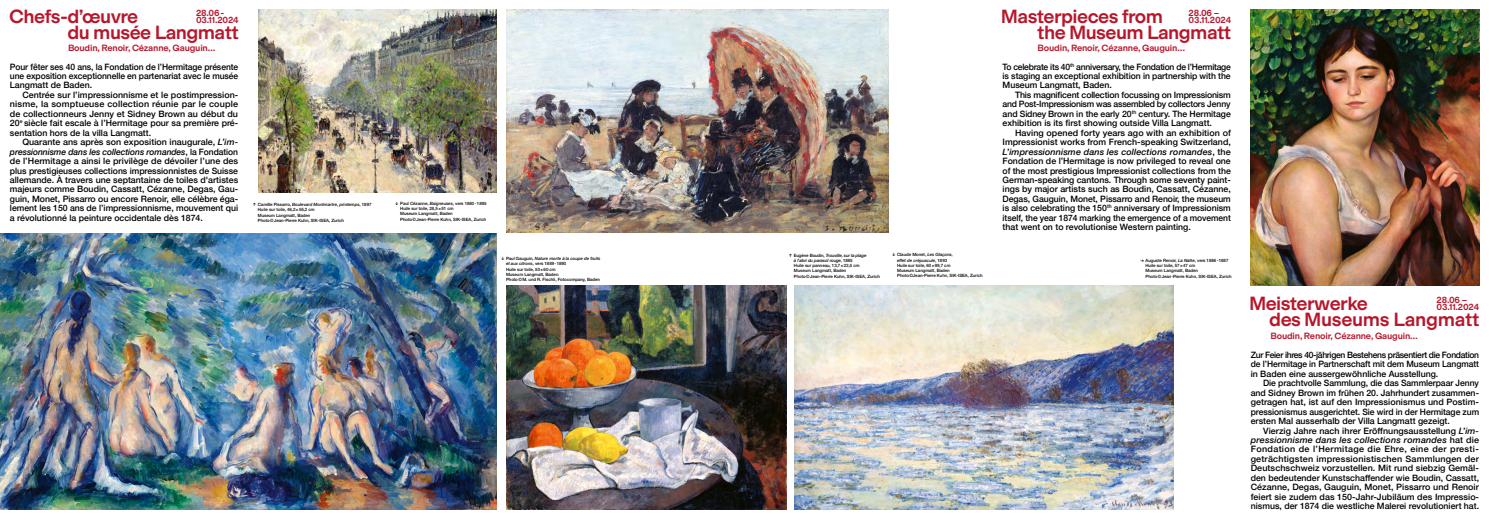
<style>
.page{position:relative;width:1489px;height:521px;background:#fff}
.page>*{position:absolute;margin:0;border:0;box-sizing:border-box;transform-origin:0 0}
.t1{font:500 19.34px/15.6px "Modern Gothic";letter-spacing:-.03em;color:#b7172c}
.t2{font:500 9.19px/7.1px "Modern Gothic";letter-spacing:-.02em;color:#b7172c}
.t3{font:500 8.75px/9.5px "Helvetica Neue";color:#000;text-align:justify}
.t4{font:500 4.38px/5.2px "Helvetica Neue";letter-spacing:-.01em;color:#000}
.s1{font-style:italic}
.s2{font-family:"Suisse Intl"}
</style>
<div class="page">
<img style="left:258px;top:10px;width:238px;height:182px">
<img style="left:794px;top:285px;width:379px;height:224px">
<img style="left:1250px;top:10px;width:228px;height:276px">
<img style="left:0;top:233px;width:496px;height:276px">
<img style="left:506px;top:10px;width:383px;height:223px">
<img style="left:506px;top:285px;width:280px;height:224px">
<h1 class="t1" style="left:67px;top:9px;width:173px;text-indent:-58px">Chefs-d’œuvre<br>du musée Langmatt</h1>
<p class="t2" style="left:196px;top:10px;width:44px">28.06 -<br>03.11.2024</p>
<h1 class="t1" style="left:1037px;top:9px;width:195px;text-indent:-36px">Masterpieces from<br>the Museum Langmatt</h1>
<p class="t2" style="left:1188px;top:10px;width:44px">28.06 –<br>03.11.2024</p>
<p class="t2" style="left:68px;top:44px;width:149px">Boudin, Renoir, Cézanne, Gauguin…</p>
<p class="t2" style="left:1037px;top:44px;width:149px">Boudin, Renoir, Cézanne, Gauguin…</p>
<p class="t3" style="left:10px;top:61px;width:230px">Pour fêter ses 40 ans, la Fondation de l’Hermitage présente une exposition exceptionnelle en partenariat avec le musée Langmatt de Baden.</p>
<p class="t3" style="left:10px;top:89px;width:230px;text-indent:12px">Centrée sur l’impressionnisme et le postimpression&shy;nisme, la somptueuse collection réunie par le couple de collectionneurs Jenny et Sidney Brown au début du 20<sup>e</sup> siècle fait escale à l’Hermitage pour sa première pré&shy;sentation hors de la villa Langmatt.</p>
<p class="t3" style="left:10px;top:137px;width:230px;text-indent:12px">Quarante ans après son exposition inaugurale, <span class="s1">L’im&shy;pressionnisme dans les collections romandes</span>, la Fondation de l’Hermitage a ainsi le privilège de dévoiler l’une des plus prestigieuses collections impressionnistes de Suisse allemande. À travers une septantaine de toiles d'artistes majeurs comme Boudin, Cassatt, Cézanne, Degas, Gau&shy;guin, Monet, Pissarro ou encore Renoir, elle célèbre éga&shy;lement les 150 ans de l’impressionnisme, mouvement qui a révolutionné la peinture occidentale dès 1874.</p>
<p class="t4" style="left:258px;top:202px;width:115px;text-indent:-5px"><span class="s2">↑</span> Camille Pissarro, <span class="s1">Boulevard Montmartre</span>, <span class="s1">printemps</span>, 1897<br>Huile sur toile, 46,2×55,2 cm<br>Museum Langmatt, Baden<br>Photo©Jean-Pierre Kuhn, SIK-ISEA, Zurich</p>
<p class="t4" style="left:400px;top:200px;width:88px;text-indent:-5px"><span class="s2">↓</span> Paul Cézanne, <span class="s1">Baigneuses</span>, vers 1880-1895<br>Huile sur toile, 28,5×51 cm<br>Museum Langmatt, Baden Photo©Jean-Pierre Kuhn, SIK-ISEA, Zurich</p>
<p class="t4" style="left:506px;top:255px;width:96px;text-indent:-5px"><span class="s2">↓</span> Paul Gauguin, <span class="s1">Nature morte à la coupe de fruits et aux citrons</span>, vers 1889-1890<br>Huile sur toile, 50×60 cm<br>Museum Langmatt, Baden<br>Photo©M. und R. Fischli, Fotocompany, Baden</p>
<p class="t3" style="left:1002px;top:61px;width:230px">To celebrate its 40<sup>th</sup> anniversary, the Fondation de l’Hermitage is staging an exceptional exhibition in partnership with the Museum Langmatt, Baden.</p>
<p class="t3" style="left:1002px;top:89px;width:230px;text-indent:12px">This magnificent collection focussing on Impressionism and Post-Impressionism was assembled by collectors Jenny and Sidney Brown in the early 20<sup>th</sup> century. The Hermitage exhibition is its first showing outside Villa Langmatt.</p>
<p class="t3" style="left:1002px;top:127px;width:230px;text-indent:12px">Having opened forty years ago with an exhibition of Impressionist works from French-speaking Switzerland, <span class="s1">L’impressionnisme dans les collections romandes</span>, the Fondation de l’Hermitage is now privileged to reveal one of the most prestigious Impressionist collections from the German-speaking cantons. Through some seventy paint&shy;ings by major artists such as Boudin, Cassatt, Cézanne, Degas, Gauguin, Monet, Pissarro and Renoir, the museum is also celebrating the 150<sup>th</sup> anniversary of Impressionism itself, the year 1874 marking the emergence of a movement that went on to revolutionise Western painting.</p>
<p class="t4" style="left:897px;top:252px;width:87px;text-indent:-5px"><span class="s2">↓</span> Claude Monet, <span class="s1">Les Glaçons,<br>effet de crépuscule</span>, 1893<br>Huile sur toile, 60<span class="s1">×</span>99,7 cm<br>Museum Langmatt, Baden<br>Photo©Jean-Pierre Kuhn, SIK-ISEA, Zurich</p>
<p class="t4" style="left:793px;top:252px;width:88px;text-indent:-5px"><span class="s2">↑</span> Eugène Boudin, <span class="s1">Trouville, sur la plage<br>à l'abri du parasol rouge</span>, 1885<br>Huile sur panneau, 13,7<span class="s1">×</span>23,5 cm<br>Museum Langmatt, Baden Photo©Jean-Pierre Kuhn, SIK-ISEA, Zurich</p>
<p class="t4" style="left:1145px;top:257px;width:88px;text-indent:-5px"><span class="s2">→</span> Auguste Renoir, <span class="s1">La Natte</span>, vers 1886-1887<br>Huile sur toile, 57<span class="s1">×</span>47 cm<br>Museum Langmatt, Baden Photo©Jean-Pierre Kuhn, SIK-ISEA, Zurich</p>
<h1 class="t1" style="left:1269px;top:296px;width:212px;text-indent:-20px">Meisterwerke<br>des Museums Langmatt</h1>
<p class="t2" style="left:1436px;top:296px;width:44px">28.06 –<br>03.11.2024</p>
<p class="t2" style="left:1270px;top:332px;width:149px">Boudin, Renoir, Cézanne, Gauguin…</p>
<p class="t3" style="left:1250px;top:349px;width:230px">Zur Feier ihres 40-jährigen Bestehens präsentiert die Fondation de l’Hermitage in Partnerschaft mit dem Museum Langmatt in Baden eine aussergewöhnliche Ausstellung.</p>
<p class="t3" style="left:1250px;top:378px;width:230px;text-indent:12px">Die prachtvolle Sammlung, die das Sammlerpaar Jenny and Sidney Brown im frühen 20. Jahrhundert zusammen&shy;getragen hat, ist auf den Impressionismus und Postim&shy;pressionismus ausgerichtet. Sie wird in der Hermitage zum ersten Mal ausserhalb der Villa Langmatt gezeigt.</p>
<p class="t3" style="left:1250px;top:425px;width:230px;text-indent:12px">Vierzig Jahre nach ihrer Eröffnungsausstellung <span class="s1">L’im&shy;pressionnisme dans les collections romandes</span> hat die Fondation de l’Hermitage die Ehre, eine der presti&shy;geträchtigsten impressionistischen Sammlungen der Deutschschweiz vorzustellen. Mit rund siebzig Gemäl&shy;den bedeutender Kunstschaffender wie Boudin, Cassatt, Cézanne, Degas, Gauguin, Monet, Pissarro und Renoir feiert sie zudem das 150-Jahr-Jubiläum des Impressio&shy;nismus, der 1874 die westliche Malerei revolutioniert hat.</p>
</div>
